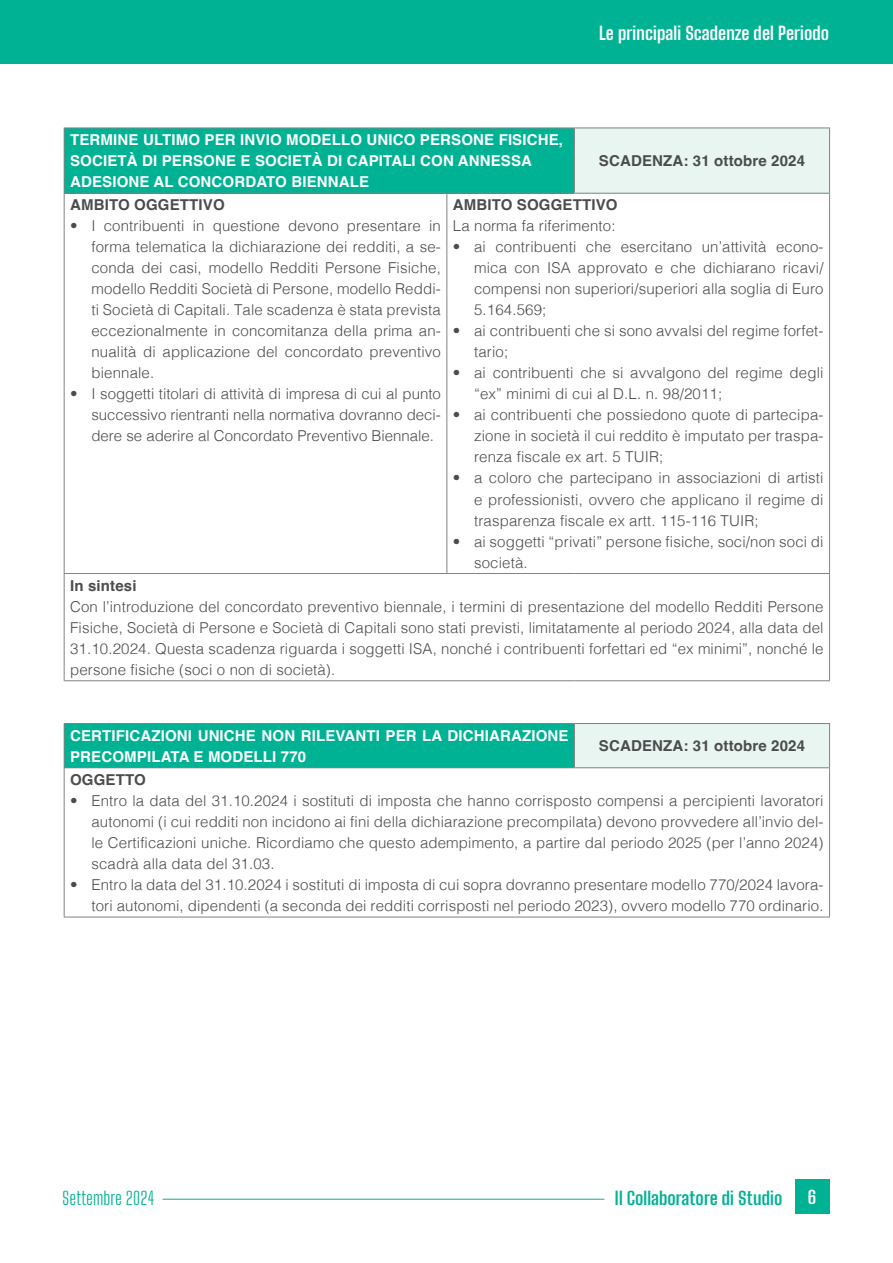
<style>
.page{position:relative;width:893px;height:1263px;background:#fff}
.page>*{position:absolute;margin:0;border:0;box-sizing:border-box;transform-origin:0 0}
.t1{font:700 18px "Big Shoulders Text";letter-spacing:.005em;color:#fff}
.t2{font:700 18px "Big Shoulders Text";color:#00b294}
.t3{font:300 18px "Big Shoulders Text";letter-spacing:.005em;color:#00b294}
.t4{font:300 15px/21px "Helvetica";letter-spacing:.01em;color:#4b4c4d;text-align:justify}
.t5{font:700 15px/21px "Helvetica";letter-spacing:.01em;color:#fff}
.t6{font:700 15px "Helvetica";letter-spacing:.01em;color:#4b4c4d}
</style>
<div class="page">
<div style="left:0;top:0;width:893px;height:64px;background:#00b294"></div>
<hr style="left:163px;top:1199px;width:441px;height:1px;background:#00b294">
<div style="left:795px;top:1179px;width:34px;height:34px;background:#00b294"></div>
<div style="left:64px;top:128px;width:510px;height:65px;background:#00b294"></div>
<div style="left:574px;top:128px;width:256px;height:65px;background:#e8f5f1"></div>
<hr style="left:64px;top:128px;width:383px;height:1px;background:#808285">
<hr style="left:64px;top:128px;width:1px;height:65px;background:#808285">
<hr style="left:447px;top:128px;width:127px;height:1px;background:#808285">
<hr style="left:574px;top:128px;width:256px;height:1px;background:#808285">
<hr style="left:574px;top:128px;width:1px;height:65px;background:#808285">
<hr style="left:829px;top:128px;width:1px;height:65px;background:#808285">
<hr style="left:64px;top:193px;width:383px;height:1px;background:#808285">
<hr style="left:64px;top:194px;width:1px;height:379px;background:#808285">
<hr style="left:447px;top:193px;width:127px;height:1px;background:#808285">
<hr style="left:446px;top:194px;width:1px;height:379px;background:#808285">
<hr style="left:574px;top:193px;width:256px;height:1px;background:#808285">
<hr style="left:829px;top:194px;width:1px;height:379px;background:#808285">
<hr style="left:64px;top:573px;width:383px;height:1px;background:#808285">
<hr style="left:64px;top:574px;width:1px;height:106px;background:#808285">
<hr style="left:447px;top:573px;width:127px;height:1px;background:#808285">
<hr style="left:574px;top:573px;width:256px;height:1px;background:#808285">
<hr style="left:829px;top:574px;width:1px;height:106px;background:#808285">
<hr style="left:64px;top:680px;width:383px;height:1px;background:#808285">
<hr style="left:447px;top:680px;width:127px;height:1px;background:#808285">
<hr style="left:574px;top:680px;width:256px;height:1px;background:#808285">
<div style="left:64px;top:723px;width:510px;height:45px;background:#00b294"></div>
<div style="left:574px;top:723px;width:256px;height:45px;background:#e8f5f1"></div>
<hr style="left:64px;top:723px;width:510px;height:1px;background:#808285">
<hr style="left:64px;top:724px;width:1px;height:43px;background:#808285">
<hr style="left:574px;top:723px;width:256px;height:1px;background:#808285">
<hr style="left:574px;top:724px;width:1px;height:43px;background:#808285">
<hr style="left:829px;top:724px;width:1px;height:43px;background:#808285">
<hr style="left:64px;top:767px;width:510px;height:1px;background:#808285">
<hr style="left:64px;top:768px;width:1px;height:149px;background:#808285">
<hr style="left:574px;top:767px;width:256px;height:1px;background:#808285">
<hr style="left:829px;top:768px;width:1px;height:149px;background:#808285">
<hr style="left:64px;top:917px;width:510px;height:1px;background:#808285">
<hr style="left:574px;top:917px;width:256px;height:1px;background:#808285">
<p class="t5" style="left:70px;top:131px;width:494px">TERMINE ULTIMO PER INVIO MODELLO UNICO PERSONE FISICHE,<br>SOCIETÀ DI PERSONE E SOCIETÀ DI CAPITALI CON ANNESSA<br>ADESIONE AL CONCORDATO BIENNALE</p>
<p class="t1" style="left:599px;top:21px;width:232px">Le principali Scadenze del Periodo</p>
<p class="t6" style="left:599px;top:152px;width:208px">SCADENZA: 31 ottobre 2024</p>
<p class="t6" style="left:70px;top:196px;width:156px">AMBITO OGGETTIVO</p>
<p class="t4" style="left:91px;top:215px;width:351px;text-indent:-21px">• I contribuenti in questione devono presentare in forma telematica la dichiarazione dei redditi, a se&shy;conda dei casi, modello Redditi Persone Fisiche, modello Redditi Società di Persone, modello Reddi&shy;ti Società di Capitali. Tale scadenza è stata prevista eccezionalmente in concomitanza della prima an&shy;nualità di applicazione del concordato preventivo biennale.</p>
<p class="t4" style="left:91px;top:383px;width:351px;text-indent:-21px">• I soggetti titolari di attività di impresa di cui al punto successivo rientranti nella normativa dovranno deci&shy;dere se aderire al Concordato Preventivo Biennale.</p>
<p class="t6" style="left:453px;top:196px;width:166px">AMBITO SOGGETTIVO</p>
<p class="t4" style="left:453px;top:215px;width:164px">La norma fa riferimento:</p>
<p class="t4" style="left:474px;top:236px;width:351px;text-indent:-21px">• ai contribuenti che esercitano un’attività econo&shy;mica con ISA approvato e che dichiarano ricavi/ compensi non superiori/superiori alla soglia di Euro 5.164.569;</p>
<p class="t4" style="left:474px;top:320px;width:351px;text-indent:-21px">• ai contribuenti che si sono avvalsi del regime forfet&shy;tario;</p>
<p class="t4" style="left:474px;top:362px;width:351px;text-indent:-21px">• ai contribuenti che si avvalgono del regime degli “ex” minimi di cui al D.L. n. 98/2011;</p>
<p class="t4" style="left:474px;top:404px;width:351px;text-indent:-21px">• ai contribuenti che possiedono quote di partecipa&shy;zione in società il cui reddito è imputato per traspa&shy;renza fiscale ex art. 5 TUIR;</p>
<p class="t4" style="left:474px;top:467px;width:351px;text-indent:-21px">• a coloro che partecipano in associazioni di artisti e professionisti, ovvero che applicano il regime di trasparenza fiscale ex artt. 115-116 TUIR;</p>
<p class="t4" style="left:474px;top:530px;width:351px;text-indent:-21px">• ai soggetti “privati” persone fisiche, soci/non soci di società.</p>
<p class="t6" style="left:70px;top:576px;width:68px">In sintesi</p>
<p class="t4" style="left:70px;top:595px;width:755px">Con l’introduzione del concordato preventivo biennale, i termini di presentazione del modello Redditi Persone Fisiche, Società di Persone e Società di Capitali sono stati previsti, limitatamente al periodo 2024, alla data del 31.10.2024. Questa scadenza riguarda i soggetti ISA, nonché i contribuenti forfettari ed “ex minimi”, nonché le persone fisiche (soci o non di società).</p>
<p class="t5" style="left:70px;top:727px;width:500px">CERTIFICAZIONI UNICHE NON RILEVANTI PER LA DICHIARAZIONE<br>PRECOMPILATA E MODELLI 770</p>
<p class="t6" style="left:599px;top:737px;width:208px">SCADENZA: 31 ottobre 2024</p>
<p class="t6" style="left:70px;top:771px;width:77px">OGGETTO</p>
<p class="t4" style="left:91px;top:789px;width:734px;text-indent:-21px">• Entro la data del 31.10.2024 i sostituti di imposta che hanno corrisposto compensi a percipienti lavoratori autonomi (i cui redditi non incidono ai fini della dichiarazione precompilata) devono provvedere all’invio del&shy;le Certificazioni uniche. Ricordiamo che questo adempimento, a partire dal periodo 2025 (per l’anno 2024) scadrà alla data del 31.03.</p>
<p class="t4" style="left:70px;top:873px;width:755px;text-align:right">• Entro la data del 31.10.2024 i sostituti di imposta di cui sopra dovranno presentare modello 770/2024 lavora&shy;tori autonomi, dipendenti (a seconda dei redditi corrisposti nel periodo 2023), ovvero modello 770 ordinario.</p>
<p class="t3" style="left:62px;top:1186px;width:94px">Settembre 2024</p>
<p class="t2" style="left:615px;top:1185px;width:169px">Il Collaboratore di Studio</p>
<p class="t1" style="left:808px;top:1184px;width:10px">6</p>
</div>
